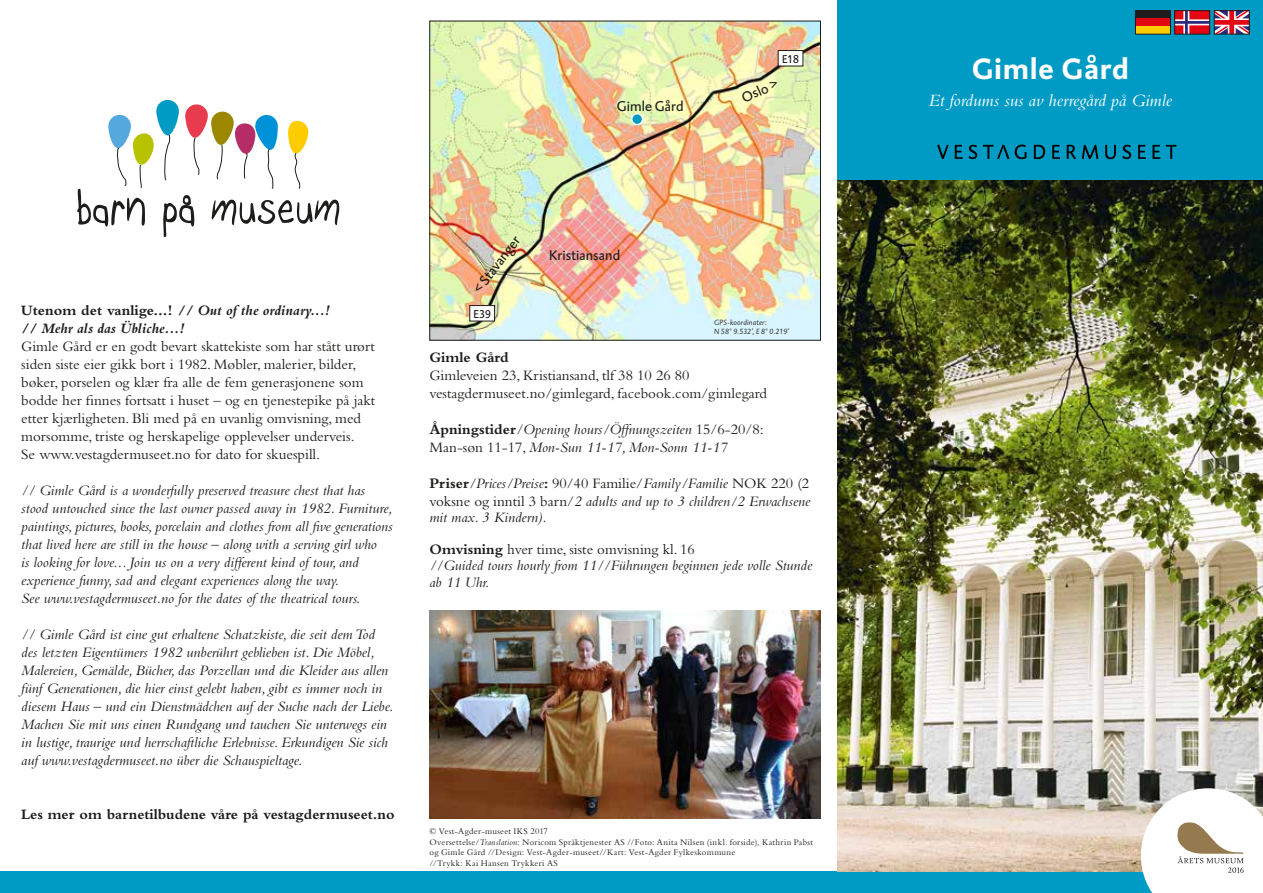
<style>
.page{position:relative;width:1263px;height:893px;background:#fff}
.page>*{position:absolute;margin:0;border:0;box-sizing:border-box;transform-origin:0 0}
.t1{font:50.25px "Boopee";letter-spacing:.02em;color:#1d1d1b}
.t2{font:700 30px "DTL Caspari TOT";letter-spacing:.025em;color:#fff}
.t3{font:italic 18px "Bembo Std";color:#fff}
.t4{font:italic 15px/18px "Bembo Std";color:#1d1d1b}
.t5{font:15px/18px "Bembo Std";color:#1d1d1b}
.t6{font:italic 700 15px/18px "Bembo Std";color:#1d1d1b}
.t7{font:700 15px "Bembo Std";color:#1d1d1b}
.t8{font:14.55px "DTL Caspari TOT";letter-spacing:.01em;color:#1d1d1b}
.t9{font:11.7px "DTL Caspari TOT";letter-spacing:-.01em;color:#1d1d1b}
.t10{font:9px/10.5px "Bembo Std";letter-spacing:.03em;color:#1d1d1b}
.t11{font:italic 7.8px/9.8px "DTL Caspari TOT";letter-spacing:.015em;color:#3c3c3b}
.s1{font-style:normal}
.s2{font-weight:700;font-style:normal}
.s3{font-style:italic}
.s4{font-weight:700}
</style>
<div class="page">
<div style="left:838px;top:0;width:425px;height:181px;background:#009bc5"></div>
<svg style="left:937px;top:145px;width:12px;height:14px"></svg>
<svg style="left:955px;top:145px;width:7px;height:14px"></svg>
<svg style="left:969px;top:145px;width:8px;height:14px"></svg>
<svg style="left:983px;top:145px;width:26px;height:14px"></svg>
<svg style="left:1015px;top:145px;width:11px;height:14px"></svg>
<svg style="left:1034px;top:145px;width:11px;height:14px"></svg>
<svg style="left:1052px;top:145px;width:8px;height:14px"></svg>
<svg style="left:1067px;top:145px;width:9px;height:14px"></svg>
<svg style="left:1082px;top:145px;width:16px;height:14px"></svg>
<svg style="left:1105px;top:145px;width:11px;height:14px"></svg>
<svg style="left:1122px;top:145px;width:9px;height:14px"></svg>
<svg style="left:1138px;top:145px;width:8px;height:14px"></svg>
<svg style="left:1152px;top:145px;width:8px;height:14px"></svg>
<svg style="left:1166px;top:145px;width:10px;height:14px"></svg>
<div style="left:0;top:872px;width:1263px;height:21px;background:#009bc5"></div>
<svg style="left:288px;top:121px;width:20px;height:68px"></svg>
<svg style="left:164px;top:135px;width:6px;height:46px"></svg>
<svg style="left:156px;top:100px;width:23px;height:35px"></svg>
<svg style="left:108px;top:115px;width:46px;height:73px"></svg>
<svg style="left:185px;top:104px;width:93px;height:85px"></svg>
<img style="left:838px;top:181px;width:425px;height:691px">
<img style="left:431px;top:23px;width:388px;height:315px">
<div style="left:429px;top:21px;width:392px;height:319px;border:1px solid #1d1d1b"></div>
<div style="left:470px;top:306px;width:24px;height:15px;background:#fff"></div>
<div style="left:469px;top:305px;width:26px;height:16px;border:1px solid #1d1d1b"></div>
<svg style="left:632px;top:114px;width:10px;height:10px"></svg>
<div style="left:631px;top:113px;width:12px;height:12px;border:1px solid #fff;border-radius:50%"></div>
<div style="left:778px;top:51px;width:25px;height:15px;background:#fff"></div>
<div style="left:778px;top:50px;width:25px;height:16px;border:1px solid #1d1d1b"></div>
<img style="left:429px;top:611px;width:392px;height:208px">
<div style="left:1135px;top:11px;width:35px;height:23px;background:#1d1d1b"></div>
<div style="left:1135px;top:18px;width:35px;height:16px;background:#e30613"></div>
<div style="left:1135px;top:26px;width:35px;height:8px;background:#fc0"></div>
<div style="left:1135px;top:11px;width:35px;height:23px;border:1px solid #1d1d1b"></div>
<svg style="left:1176px;top:11px;width:73px;height:23px;background:#b55b73"></svg>
<div style="left:1174px;top:11px;width:36px;height:23px;border:1px solid #1d1d1b"></div>
<svg style="left:1141px;top:788px;width:122px;height:105px"></svg>
<h1 class="t1" style="left:77px;top:180px;width:265px">barn på museum</h1>
<p class="t6" style="left:21px;top:301px;width:310px"><span class="s1">Utenom det vanlige...!</span> // Out of the ordinary...! // Mehr als das Übliche...!</p>
<p class="t5" style="left:21px;top:337px;width:356px">Gimle Gård er en godt bevart skattekiste som har stått urørt siden siste eier gikk bort i 1982. Møbler, malerier, bilder, bøker, porselen og klær fra alle de fem generasjonene som bodde her finnes fortsatt i huset – og en tjenestepike på jakt etter kjærligheten. Bli med på en uvanlig omvisning, med morsomme, triste og herskapelige opplevelser underveis.<br>Se www.vestagdermuseet.no for dato for skuespill.</p>
<p class="t4" style="left:21px;top:481px;width:373px">// Gimle Gård is a wonderfully preserved treasure chest that has stood untouched since the last owner passed away in 1982. Furniture, paintings, pictures, books, porcelain and clothes from all five generations that lived here are still in the house – along with a serving girl who<br>is looking for love... Join us on a very different kind of tour, and experience funny, sad and elegant experiences along the way.<br>See www.vestagdermuseet.no for the dates of the theatrical tours.</p>
<p class="t4" style="left:21px;top:625px;width:374px">// Gimle Gård ist eine gut erhaltene Schatzkiste, die seit dem Tod des letzten Eigentümers 1982 unberührt geblieben ist. Die Möbel, Malereien, Gemälde, Bücher, das Porzellan und die Kleider aus allen fünf Generationen, die hier einst gelebt haben, gibt es immer noch in diesem Haus – und ein Dienstmädchen auf der Suche nach der Liebe.<br>Machen Sie mit uns einen Rundgang und tauchen Sie unterwegs ein in lustige, traurige und herrschaftliche Erlebnisse. Erkundigen Sie sich auf www.vestagdermuseet.no über die Schauspieltage.</p>
<p class="t7" style="left:21px;top:806px;width:375px">Les mer om barnetilbudene våre på vestagdermuseet.no</p>
<p class="t8" style="left:617px;top:97px;width:68px">Gimle Gård</p>
<p class="t9" style="left:782px;top:51px;width:18px">E18</p>
<p class="t8" style="left:739px;top:90px;width:40px;rotate:-24deg">Oslo &gt;</p>
<p class="t8" style="left:468px;top:285px;width:70px;rotate:-52deg">&lt; Stavanger</p>
<p class="t9" style="left:473px;top:306px;width:19px">E39</p>
<p class="t8" style="left:549px;top:246px;width:73px">Kristiansand</p>
<p class="t11" style="left:714px;top:317px;width:77px">GPS-koordinater:<br>N 58° 9.532’, E 8° 0.219’</p>
<p class="t7" style="left:429px;top:349px;width:81px">Gimle Gård</p>
<p class="t5" style="left:429px;top:366px;width:339px">Gimleveien 23, Kristiansand, tlf 38 10 26 80 vestagdermuseet.no/gimlegard, facebook.com/gimlegard</p>
<p class="t4" style="left:429px;top:420px;width:336px"><span class="s2">Åpningstider</span>/Opening hours/Öffnungszeiten <span class="s1">15/6-20/8:<br>Man-søn 11-17,</span> Mon-Sun 11-17, Mon-Sonn 11-17</p>
<p class="t4" style="left:429px;top:474px;width:382px"><span class="s2">Priser</span>/Prices/Preise<span class="s2">:</span> <span class="s1">90/40 Familie/</span>Family/Familie <span class="s1">NOK 220 (2 voksne og inntil 3 barn/</span>2 adults and up to 3 children/2 Erwachsene</p>
<p class="t5" style="left:429px;top:502px;width:267px;line-height:31.5px"><span class="s3">mit max. 3 Kindern).<br></span><span class="s4">Omvisning</span> hver time, siste omvisning kl. 16</p>
<p class="t4" style="left:429px;top:557px;width:384px;line-height:16.5px">//Guided tours hourly from 11//Führungen beginnen jede volle Stunde ab 11 Uhr.</p>
<p class="t10" style="left:429px;top:826px;width:385px">© Vest-Agder-museet IKS 2017<br>Oversettelse/<span class="s3">Translation</span>: Noricom Språktjenester AS //Foto: Anita Nilsen (inkl. forside), Kathrin Pabst og Gimle Gård //Design: Vest-Agder-museet//Kart: Vest-Agder Fylkeskommune<br>//Trykk: Kai Hansen Trykkeri AS</p>
<h2 class="t2" style="left:972px;top:49px;width:159px">Gimle Gård</h2>
<p class="t3" style="left:928px;top:90px;width:245px">Et fordums sus av herregård på Gimle</p>
</div>
